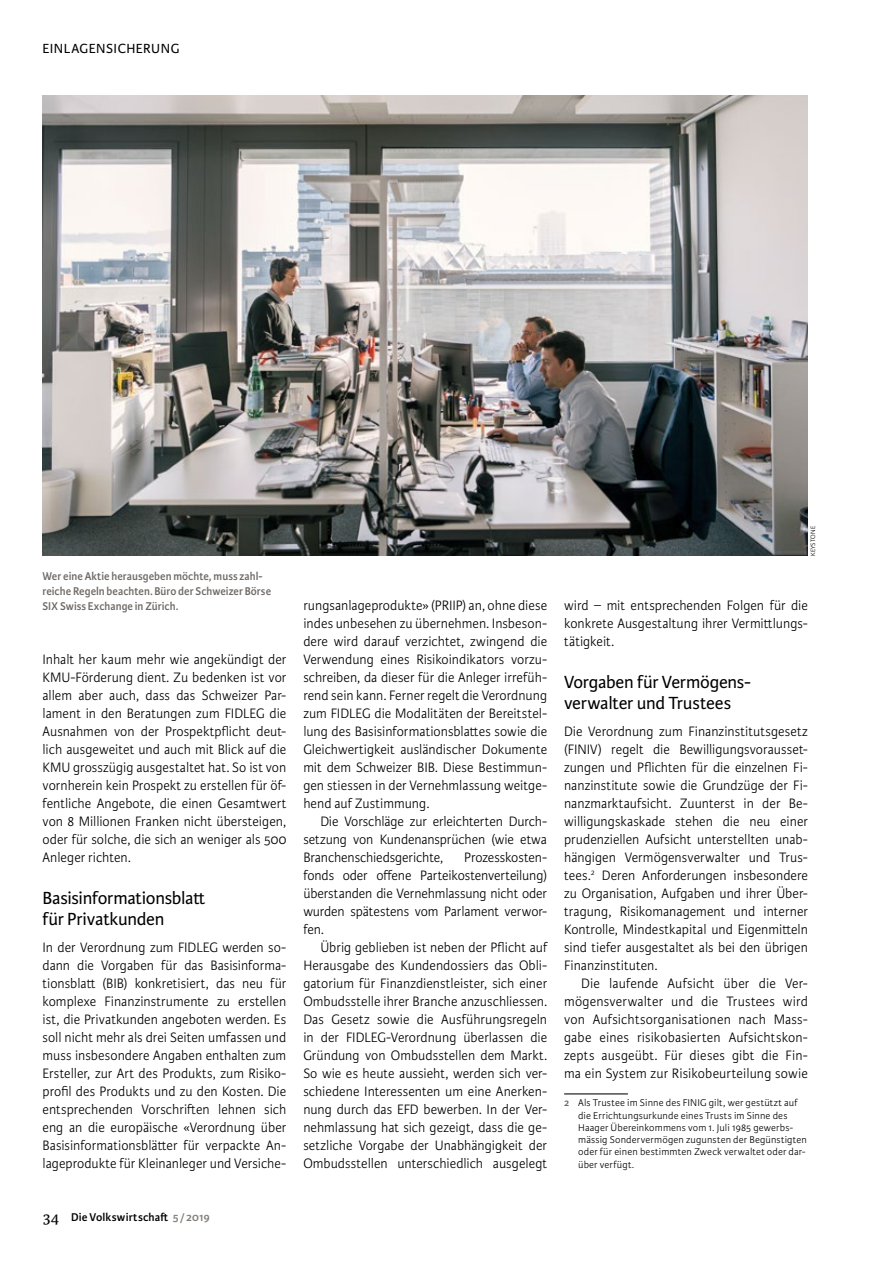
<style>
.page{position:relative;width:893px;height:1263px;background:#fff}
.page>*{position:absolute;margin:0;border:0;box-sizing:border-box;transform-origin:0 0}
.t1{font:18.75px/21px "Karmina Sans";letter-spacing:-.015em;color:#000}
.t2{font:300 14.55px/18px "Karmina Sans";color:#000;text-align:justify;scale:.96 1}
.t3{font:14.1px "Karmina Sans";letter-spacing:.035em;color:#000}
.t4{font:600 12px/15px "Karmina Sans";letter-spacing:.005em;color:#6d6966;scale:.95 1}
.t5{font:600 12px "Karmina Sans";letter-spacing:.01em;color:#000}
.t6{font:300 10.5px/12.3px "Karmina Sans";letter-spacing:.015em;color:#000}
.t7{font:300 6.75px "Karmina Sans";letter-spacing:.01em;color:#000}
.s1{font-family:"Karmina";font-weight:400;font-size:16.5px}
.s2{color:#817e7b}
.s3{font-weight:600;color:#6d6966}
</style>
<div class="page">
<img style="left:43px;top:96px;width:765px;height:460px">
<hr style="left:564px;top:1093px;width:64px;height:1px;background:#000">
<p class="t3" style="left:43px;top:41px;width:138px">EINLAGENSICHERUNG</p>
<p class="t4" style="left:43px;top:568px;width:242px">Wer eine Aktie herausgeben möchte, muss zahl&shy;reiche Regeln beachten. Büro der Schweizer Börse<br>SIX Swiss Exchange in Zürich.</p>
<p class="t2" style="left:43px;top:651px;width:255px">Inhalt her kaum mehr wie angekündigt der KMU-Förderung dient. Zu bedenken ist vor allem aber auch, dass das Schweizer Par&shy;lament in den Beratungen zum FIDLEG die Ausnahmen von der Prospektpflicht deut&shy;lich ausgeweitet und auch mit Blick auf die KMU grosszügig ausgestaltet hat. So ist von vornherein kein Prospekt zu erstellen für öf&shy;fentliche Angebote, die einen Gesamtwert von 8 Millionen Franken nicht übersteigen, oder für solche, die sich an weniger als 500<br>Anleger richten.</p>
<p class="t1" style="left:43px;top:888px;width:164px">Basisinformationsblatt für Privatkunden</p>
<p class="t2" style="left:43px;top:939px;width:255px">In der Verordnung zum FIDLEG werden so&shy;dann die Vorgaben für das Basisinforma&shy;tionsblatt (BIB) konkretisiert, das neu für komplexe Finanzinstrumente zu erstellen ist, die Privatkunden angeboten werden. Es soll nicht mehr als drei Seiten umfassen und muss insbesondere Angaben enthalten zum Ersteller, zur Art des Produkts, zum Risiko&shy;profil des Produkts und zu den Kosten. Die entsprechenden Vorschriften lehnen sich eng an die europäische «Verordnung über Basisinformationsblätter für verpackte An&shy;lageprodukte für Kleinanleger und Versiche-</p>
<p class="t5" style="left:43px;top:1210px;width:168px"><span class="s1">34</span> Die Volkswirtschaft <span class="s2">5 /2019</span></p>
<p class="t7" style="left:809px;top:556px;width:31px;rotate:-90deg">KEYSTONE</p>
<p class="t2" style="left:303px;top:597px;width:255px">rungsanlageprodukte» (PRIIP) an, ohne diese indes unbesehen zu übernehmen. Insbeson&shy;dere wird darauf verzichtet, zwingend die Verwendung eines Risikoindikators vorzu&shy;schreiben, da dieser für die Anleger irrefüh&shy;rend sein kann. Ferner regelt die Verordnung zum FIDLEG die Modalitäten der Bereitstel&shy;lung des Basisinformationsblattes sowie die Gleichwertigkeit ausländischer Dokumente mit dem Schweizer BIB. Diese Bestimmun&shy;gen stiessen in der Vernehmlassung weitge&shy;hend auf Zustimmung.</p>
<p class="t2" style="left:303px;top:813px;width:255px;text-indent:17px">Die Vorschläge zur erleichterten Durch&shy;setzung von Kundenansprüchen (wie etwa Branchenschiedsgerichte,</p>
<p class="t2" style="left:303px;top:849px;width:255px;text-indent:161px">Prozesskosten&shy;fonds oder offene Parteikostenverteilung) überstanden die Vernehmlassung nicht oder wurden spätestens vom Parlament verwor&shy;fen.</p>
<p class="t2" style="left:303px;top:939px;width:255px;text-indent:17px">Übrig geblieben ist neben der Pflicht auf Herausgabe des Kundendossiers das Obli&shy;gatorium für Finanzdienstleister, sich einer Ombudsstelle ihrer Branche anzuschliessen.<br>Das Gesetz sowie die Ausführungsregeln in der FIDLEG-Verordnung überlassen die Gründung von Ombudsstellen dem Markt.<br>So wie es heute aussieht, werden sich ver&shy;schiedene Interessenten um eine Anerken&shy;nung durch das EFD bewerben. In der Ver&shy;nehmlassung hat sich gezeigt, dass die ge&shy;setzliche Vorgabe der Unabhängigkeit der Ombudsstellen unterschiedlich ausgelegt</p>
<p class="t2" style="left:564px;top:597px;width:255px">wird – mit entsprechenden Folgen für die konkrete Ausgestaltung ihrer Vermittlungs&shy;tätigkeit.</p>
<p class="t1" style="left:564px;top:672px;width:188px">Vorgaben für Vermögens&shy;verwalter und Trustees</p>
<p class="t2" style="left:564px;top:723px;width:255px">Die Verordnung zum Finanzinstitutsgesetz (FINIV) regelt die Bewilligungsvorausset&shy;zungen und Pflichten für die einzelnen Fi&shy;nanzinstitute sowie die Grundzüge der Fi&shy;nanzmarktaufsicht. Zuunterst in der Be&shy;willigungskaskade stehen die neu einer prudenziellen Aufsicht unterstellten unab&shy;hängigen Vermögensverwalter und Trus&shy;tees.<sup>2</sup> Deren Anforderungen insbesondere zu Organisation, Aufgaben und ihrer Über&shy;tragung, Risikomanagement und interner Kontrolle, Mindestkapital und Eigenmitteln sind tiefer ausgestaltet als bei den übrigen Finanzinstituten.</p>
<p class="t2" style="left:564px;top:975px;width:255px;text-indent:17px">Die laufende Aufsicht über die Ver&shy;mögensverwalter und die Trustees wird von Aufsichtsorganisationen nach Mass&shy;gabe eines risikobasierten Aufsichtskon&shy;zepts ausgeübt. Für dieses gibt die Fin&shy;ma ein System zur Risikobeurteilung sowie</p>
<p class="t6" style="left:578px;top:1097px;width:230px;text-indent:-14px"><span class="s3">2</span> Als Trustee im Sinne des FINIG gilt, wer gestützt auf die Errichtungsurkunde eines Trusts im Sinne des Haager Übereinkommens vom 1. Juli 1985 gewerbs&shy;mässig Sondervermögen zugunsten der Begünstigten oder für einen bestimmten Zweck verwaltet oder dar&shy;über verfügt.</p>
</div>
